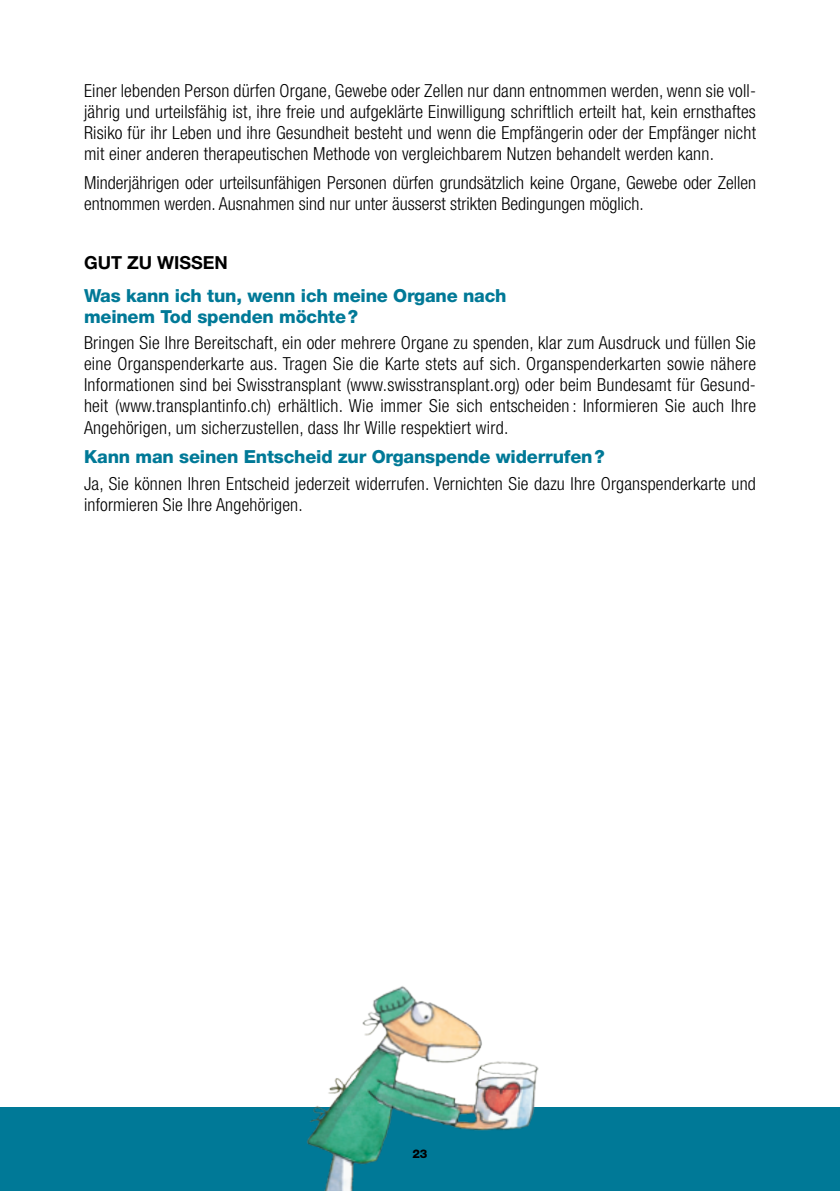
<style>
.page{position:relative;width:840px;height:1191px;background:#fff}
.page>*{position:absolute;margin:0;border:0;box-sizing:border-box;transform-origin:0 0}
.t1{font:300 condensed 18px/21px "Helvetica Neue LT Std";letter-spacing:.01em;color:#000;text-align:justify}
.t2{font:800 18px/21px "Helvetica Neue LT Std";letter-spacing:-.01em;color:#007997}
.t3{font:700 18px "Helvetica Neue LT Std";color:#000}
.t4{font:800 12px "Helvetica Neue LT Std";color:#000}
</style>
<div class="page">
<hr style="left:0;top:42px;width:1px;height:487px;background:#007997">
<div style="left:0;top:1107px;width:839px;height:84px;background:#007997"></div>
<img style="left:307px;top:986px;width:232px;height:205px">
<p class="t1" style="left:84px;top:80px;width:673px">Einer lebenden Person dürfen Organe, Gewebe oder Zellen nur dann entnommen werden, wenn sie voll&shy;jährig und urteilsfähig ist, ihre freie und aufgeklärte Einwilligung schriftlich erteilt hat, kein ernsthaftes Risiko für ihr Leben und ihre Gesundheit besteht und wenn die Empfängerin oder der Empfänger nicht mit einer anderen therapeutischen Methode von vergleichbarem Nutzen behandelt werden kann.</p>
<p class="t1" style="left:84px;top:172px;width:673px">Minderjährigen oder urteilsunfähigen Personen dürfen grundsätzlich keine Organe, Gewebe oder Zellen entnommen werden. Ausnahmen sind nur unter äusserst strikten Bedingungen möglich.</p>
<p class="t3" style="left:84px;top:252px;width:145px">GUT ZU WISSEN</p>
<p class="t2" style="left:84px;top:285px;width:424px">Was kann ich tun, wenn ich meine Organe nach meinem Tod spenden möchte?</p>
<p class="t1" style="left:84px;top:332px;width:673px">Bringen Sie Ihre Bereitschaft, ein oder mehrere Organe zu spenden, klar zum Ausdruck und füllen Sie eine Organspenderkarte aus. Tragen Sie die Karte stets auf sich. Organspenderkarten sowie nähere Informationen sind bei Swisstransplant (www.swisstransplant.org) oder beim Bundesamt für Gesund&shy;heit (www.transplantinfo.ch) erhältlich. Wie immer Sie sich entscheiden : Informieren Sie auch Ihre Angehörigen, um sicherzustellen, dass Ihr Wille respektiert wird.</p>
<p class="t2" style="left:84px;top:446px;width:522px">Kann man seinen Entscheid zur Organspende widerrufen?</p>
<p class="t1" style="left:84px;top:473px;width:673px">Ja, Sie können Ihren Entscheid jederzeit widerrufen. Vernichten Sie dazu Ihre Organspenderkarte und informieren Sie Ihre Angehörigen.</p>
<p class="t4" style="left:412px;top:1146px;width:17px">23</p>
</div>
